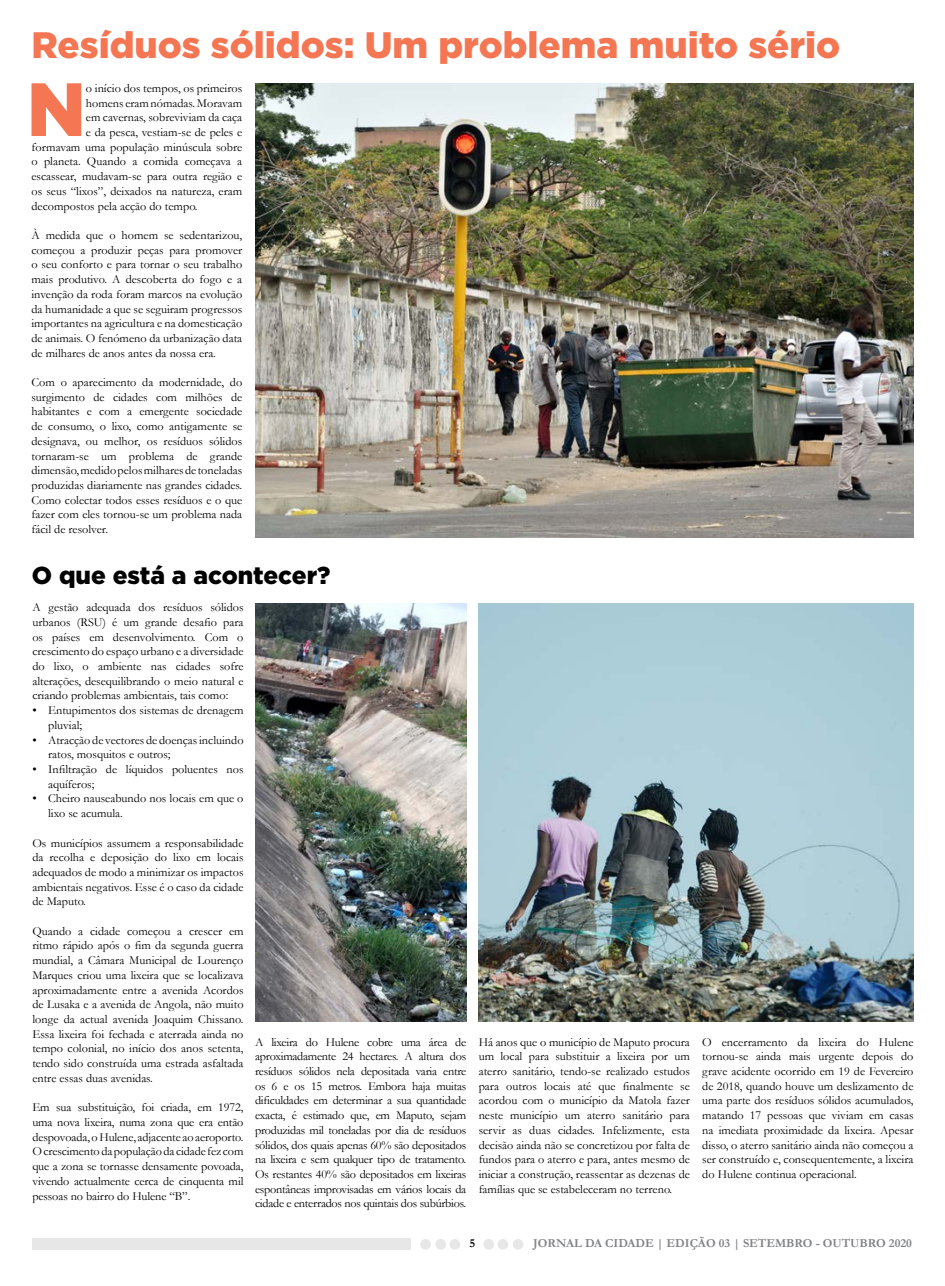
<style>
.page{position:relative;width:945px;height:1286px;background:#fff}
.page>*{position:absolute;margin:0;border:0;box-sizing:border-box;transform-origin:0 0}
.t1{font:900 75.25px "Gotham";color:#f47652}
.t2{font:900 36.75px "Gotham";color:#f47652}
.t3{font:900 24.5px "Gotham";color:#000}
.t4{font:12.25px/14.7px "Garamond";color:#000;text-align:justify}
.t5{font:700 12.25px "Garamond";color:#818285}
.t6{font:700 12.25px "Garamond";color:#000}
</style>
<div class="page">
<div style="left:32px;top:1238px;width:378px;height:11px;background:#e7e7e7"></div>
<div style="left:513px;top:1238px;width:10px;height:11px;background:#e7e7e7;border-radius:50%"></div>
<div style="left:420px;top:1238px;width:11px;height:11px;background:#e7e7e7;border-radius:50%"></div>
<div style="left:498px;top:1238px;width:10px;height:11px;background:#e7e7e7;border-radius:50%"></div>
<div style="left:435px;top:1238px;width:11px;height:11px;background:#e7e7e7;border-radius:50%"></div>
<div style="left:483px;top:1238px;width:11px;height:11px;background:#e7e7e7;border-radius:50%"></div>
<div style="left:450px;top:1238px;width:10px;height:11px;background:#e7e7e7;border-radius:50%"></div>
<img style="left:255px;top:84px;width:659px;height:453px">
<img style="left:255px;top:603px;width:211px;height:418px">
<img style="left:479px;top:603px;width:435px;height:418px">
<h2 class="t2" style="left:32px;top:24px;width:810px">Resíduos sólidos: Um problema muito sério</h2>
<h1 class="t1" style="left:27px;top:66px;width:61px">N</h1>
<p class="t4" style="left:86px;top:80px;width:158px">o início dos tempos, os primeiros</p>
<p class="t4" style="left:86px;top:95px;width:158px">homens eram nómadas. Moravam</p>
<p class="t4" style="left:86px;top:110px;width:158px">em cavernas, sobreviviam da caça</p>
<p class="t4" style="left:86px;top:124px;width:158px">e da pesca, vestiam-se de peles e</p>
<p class="t4" style="left:32px;top:139px;width:212px">formavam uma população minúscula sobre</p>
<p class="t4" style="left:32px;top:154px;width:212px">o planeta. Quando a comida começava a</p>
<p class="t4" style="left:32px;top:169px;width:212px">escassear, mudavam-se para outra região e</p>
<p class="t4" style="left:32px;top:183px;width:212px">os seus “lixos”, deixados na natureza, eram</p>
<p class="t4" style="left:32px;top:198px;width:168px">decompostos pela acção do tempo.</p>
<p class="t4" style="left:32px;top:227px;width:212px">À medida que o homem se sedentarizou, começou a produzir peças para promover o seu conforto e para tornar o seu trabalho mais produtivo. A descoberta do fogo e a invenção da roda foram marcos na evolução da humanidade a que se seguiram progressos importantes na agricultura e na domesticação de animais. O fenómeno da urbanização data de milhares de anos antes da nossa era.</p>
<p class="t4" style="left:32px;top:374px;width:212px">Com o aparecimento da modernidade, do surgimento de cidades com milhões de habitantes e com a emergente sociedade de consumo, o lixo, como antigamente se designava, ou melhor, os resíduos sólidos tornaram-se um problema de grande dimensão, medido pelos milhares de toneladas produzidas diariamente nas grandes cidades.<br>Como colectar todos esses resíduos e o que fazer com eles tornou-se um problema nada fácil de resolver.</p>
<h3 class="t3" style="left:32px;top:561px;width:300px">O que está a acontecer?</h3>
<p class="t4" style="left:32px;top:599px;width:213px">A gestão adequada dos resíduos sólidos urbanos (RSU) é um grande desafio para os países em desenvolvimento. Com o crescimento do espaço urbano e a diversidade do lixo, o ambiente nas cidades sofre alterações, desequilibrando o meio natural e criando problemas ambientais, tais como:</p>
<p class="t4" style="left:48px;top:702px;width:197px;text-indent:-16px">• Entupimentos dos sistemas de drenagem pluvial;</p>
<p class="t4" style="left:48px;top:732px;width:197px;text-indent:-16px">• Atracção de vectores de doenças incluindo ratos, mosquitos e outros;</p>
<p class="t4" style="left:48px;top:761px;width:197px;text-indent:-16px">• Infiltração de líquidos poluentes nos aquíferos;</p>
<p class="t4" style="left:48px;top:791px;width:197px;text-indent:-16px">• Cheiro nauseabundo nos locais em que o lixo se acumula.</p>
<p class="t4" style="left:32px;top:835px;width:213px">Os municípios assumem a responsabilidade da recolha e deposição do lixo em locais adequados de modo a minimizar os impactos ambientais negativos. Esse é o caso da cidade de Maputo.</p>
<p class="t4" style="left:32px;top:923px;width:213px">Quando a cidade começou a crescer em ritmo rápido após o fim da segunda guerra mundial, a Câmara Municipal de Lourenço Marques criou uma lixeira que se localizava aproximadamente entre a avenida Acordos de Lusaka e a avenida de Angola, não muito longe da actual avenida Joaquim Chissano.<br>Essa lixeira foi fechada e aterrada ainda no tempo colonial, no início dos anos setenta, tendo sido construída uma estrada asfaltada entre essas duas avenidas.</p>
<p class="t4" style="left:32px;top:1099px;width:213px">Em sua substituição, foi criada, em 1972, uma nova lixeira, numa zona que era então despovoada, o Hulene, adjacente ao aeroporto.<br>O crescimento da população da cidade fez com que a zona se tornasse densamente povoada, vivendo actualmente cerca de cinquenta mil pessoas no bairro do Hulene “B”.</p>
<p class="t4" style="left:255px;top:1034px;width:213px">A lixeira do Hulene cobre uma área de aproximadamente 24 hectares. A altura dos resíduos sólidos nela depositada varia entre os 6 e os 15 metros. Embora haja muitas dificuldades em determinar a sua quantidade exacta, é estimado que, em Maputo, sejam produzidas mil toneladas por dia de resíduos sólidos, dos quais apenas 60% são depositados na lixeira e sem qualquer tipo de tratamento.<br>Os restantes 40% são depositados em lixeiras espontâneas improvisadas em vários locais da cidade e enterrados nos quintais dos subúrbios.</p>
<p class="t4" style="left:479px;top:1034px;width:213px">Há anos que o município de Maputo procura um local para substituir a lixeira por um aterro sanitário, tendo-se realizado estudos para outros locais até que finalmente se acordou com o município da Matola fazer neste município um aterro sanitário para servir as duas cidades. Infelizmente, esta decisão ainda não se concretizou por falta de fundos para o aterro e para, antes mesmo de iniciar a construção, reassentar as dezenas de famílias que se estabeleceram no terreno.</p>
<p class="t4" style="left:702px;top:1034px;width:213px">O encerramento da lixeira do Hulene tornou-se ainda mais urgente depois do grave acidente ocorrido em 19 de Fevereiro de 2018, quando houve um deslizamento de uma parte dos resíduos sólidos acumulados, matando 17 pessoas que viviam em casas na imediata proximidade da lixeira. Apesar disso, o aterro sanitário ainda não começou a ser construído e, consequentemente, a lixeira do Hulene continua operacional.</p>
<p class="t6" style="left:470px;top:1234px;width:7px">5</p>
<p class="t5" style="left:533px;top:1234px;width:380px">JORNAL DA CIDADE | EDIÇÃO 03 | SETEMBRO - OUTUBRO 2020</p>
</div>
